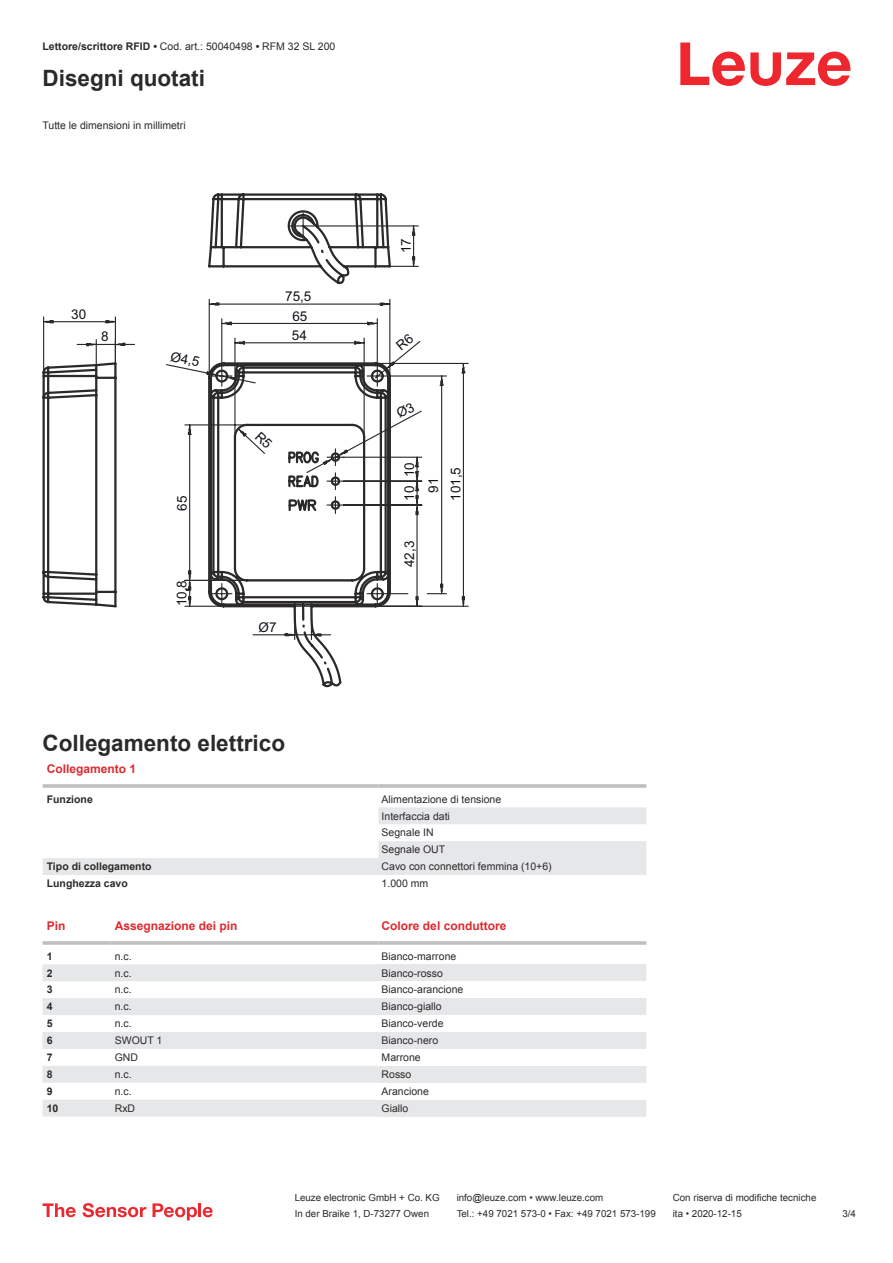
<style>
.page{position:relative;width:893px;height:1263px;background:#fff}
.page>*{position:absolute;margin:0;border:0;box-sizing:border-box;transform-origin:0 0}
.t1{font:700 22.5px "Arial";color:#2b292a}
.t2{font:13.5px/19.2px "Arial";color:#0f1319;text-align:center}
.t3{font:700 12px "Arial";color:#db2a30}
.t4{font:10.5px/17px "Arial";color:#2b292a}
.t5{font:700 10.5px "Arial";color:#2b292a}
.t6{font:9.75px "Arial";color:#2b292a}
.s1{font-weight:700}
</style>
<div class="page">
<svg style="left:680px;top:43px;width:170px;height:43px"></svg>
<hr style="left:43px;top:784px;width:335px;height:4px;background:#bdbfc1">
<hr style="left:378px;top:784px;width:268px;height:4px;background:#c9cbcc">
<svg style="left:43px;top:807px;width:603px;height:68px"></svg>
<div style="left:378px;top:858px;width:268px;height:17px;background:#e6e7e9"></div>
<svg style="left:43px;top:964px;width:335px;height:152px;fill:#e6e7e9"></svg>
<hr style="left:43px;top:941px;width:68px;height:4px;background:#c8cacb">
<hr style="left:111px;top:941px;width:267px;height:4px;background:#bdbfc1">
<hr style="left:378px;top:941px;width:268px;height:4px;background:#c8cacb">
<div style="left:378px;top:964px;width:268px;height:17px;background:#e6e7e9"></div>
<div style="left:378px;top:998px;width:268px;height:17px;background:#e6e7e9"></div>
<div style="left:378px;top:1032px;width:268px;height:17px;background:#e6e7e9"></div>
<div style="left:378px;top:1066px;width:268px;height:17px;background:#e6e7e9"></div>
<div style="left:378px;top:1099px;width:268px;height:17px;background:#e6e7e9"></div>
<svg style="left:43px;top:1203px;width:33px;height:14px"></svg>
<svg style="left:83px;top:1203px;width:63px;height:14px"></svg>
<svg style="left:153px;top:1203px;width:44px;height:17px"></svg>
<hr style="left:198px;top:1203px;width:3px;height:14px;background:#ed272d">
<svg style="left:203px;top:1207px;width:10px;height:10px"></svg>
<svg style="left:43px;top:193px;width:345px;height:494px"></svg>
<svg style="left:165px;top:212px;width:304px;height:429px"></svg>
<svg style="left:396px;top:333px;width:18px;height:17px"></svg>
<svg style="left:43px;top:316px;width:290px;height:150px"></svg>
<svg style="left:396px;top:402px;width:19px;height:17px"></svg>
<p class="t4" style="left:43px;top:39px;width:294px"><span class="s1">Lettore/scrittore RFID •</span> Cod. art.: 50040498 <span class="s1">•</span> RFM 32 SL 200</p>
<h1 class="t1" style="left:43px;top:70px;width:164px">Disegni quotati</h1>
<p class="t4" style="left:43px;top:117px;width:145px">Tutte le dimensioni in millimetri</p>
<p class="t2" style="left:71px;top:306px;width:17px">30</p>
<p class="t2" style="left:101px;top:328px;width:9px">8</p>
<p class="t2" style="left:173px;top:347px;width:31px;rotate:12deg">Ø4,5</p>
<p class="t2" style="left:173px;top:511px;width:17px;rotate:-90deg">65</p>
<p class="t2" style="left:173px;top:606px;width:28px;rotate:-90deg">10,8</p>
<p class="t2" style="left:285px;top:288px;width:28px">75,5<br>65<br>54</p>
<p class="t2" style="left:259px;top:618px;width:20px">Ø7</p>
<p class="t2" style="left:397px;top:253px;width:17px;rotate:-90deg">17</p>
<p class="t2" style="left:401px;top:501px;width:40px;rotate:-90deg">10 10</p>
<p class="t2" style="left:447px;top:501px;width:35px;rotate:-90deg">101,5</p>
<p class="t2" style="left:424px;top:493px;width:17px;rotate:-90deg">91</p>
<p class="t2" style="left:401px;top:567px;width:28px;rotate:-90deg">42,3</p>
<h1 class="t1" style="left:43px;top:735px;width:244px">Collegamento elettrico</h1>
<p class="t3" style="left:47px;top:765px;width:91px">Collegamento 1</p>
<p class="t5" style="left:47px;top:795px;width:48px">Funzione</p>
<p class="t4" style="left:382px;top:791px;width:121px">Alimentazione di tensione<br>Interfaccia dati<br>Segnale IN<br>Segnale OUT</p>
<p class="t5" style="left:47px;top:863px;width:106px">Tipo di collegamento</p>
<p class="t4" style="left:382px;top:859px;width:172px">Cavo con connettori femmina (10+6)</p>
<p class="t5" style="left:47px;top:879px;width:83px">Lunghezza cavo</p>
<p class="t4" style="left:382px;top:876px;width:48px">1.000 mm</p>
<p class="t3" style="left:47px;top:921px;width:20px">Pin</p>
<p class="t3" style="left:115px;top:921px;width:124px">Assegnazione dei pin</p>
<p class="t3" style="left:382px;top:921px;width:126px">Colore del conduttore</p>
<p class="t5" style="left:47px;top:952px;width:7px">1</p>
<p class="t4" style="left:115px;top:948px;width:18px">n.c.</p>
<p class="t4" style="left:382px;top:948px;width:76px">Bianco-marrone</p>
<p class="t5" style="left:47px;top:969px;width:7px">2</p>
<p class="t4" style="left:115px;top:965px;width:18px">n.c.</p>
<p class="t4" style="left:382px;top:965px;width:63px">Bianco-rosso</p>
<p class="t5" style="left:47px;top:986px;width:7px">3</p>
<p class="t4" style="left:115px;top:982px;width:18px">n.c.</p>
<p class="t4" style="left:382px;top:982px;width:83px">Bianco-arancione</p>
<p class="t5" style="left:47px;top:1003px;width:7px">4</p>
<p class="t4" style="left:115px;top:999px;width:18px">n.c.</p>
<p class="t4" style="left:382px;top:999px;width:62px">Bianco-giallo</p>
<p class="t5" style="left:47px;top:1020px;width:7px">5</p>
<p class="t4" style="left:115px;top:1016px;width:18px">n.c.</p>
<p class="t4" style="left:382px;top:1016px;width:63px">Bianco-verde</p>
<p class="t5" style="left:47px;top:1036px;width:7px">6</p>
<p class="t4" style="left:115px;top:1033px;width:49px">SWOUT 1</p>
<p class="t4" style="left:382px;top:1033px;width:58px">Bianco-nero</p>
<p class="t5" style="left:47px;top:1053px;width:7px">7</p>
<p class="t4" style="left:115px;top:1050px;width:25px">GND</p>
<p class="t4" style="left:382px;top:1050px;width:41px">Marrone</p>
<p class="t5" style="left:47px;top:1070px;width:7px">8</p>
<p class="t4" style="left:115px;top:1067px;width:18px">n.c.</p>
<p class="t4" style="left:382px;top:1067px;width:31px">Rosso</p>
<p class="t5" style="left:47px;top:1087px;width:7px">9</p>
<p class="t4" style="left:115px;top:1084px;width:18px">n.c.</p>
<p class="t4" style="left:382px;top:1084px;width:49px">Arancione</p>
<p class="t5" style="left:47px;top:1104px;width:13px">10</p>
<p class="t4" style="left:115px;top:1100px;width:22px">RxD</p>
<p class="t4" style="left:382px;top:1100px;width:28px">Giallo</p>
<p class="t6" style="left:295px;top:1194px;width:146px">Leuze electronic GmbH + Co. KG</p>
<p class="t6" style="left:457px;top:1194px;width:148px">info@leuze.com • www.leuze.com</p>
<p class="t6" style="left:673px;top:1194px;width:145px">Con riserva di modifiche tecniche</p>
<p class="t6" style="left:295px;top:1210px;width:136px">In der Braike 1, D-73277 Owen</p>
<p class="t6" style="left:457px;top:1210px;width:201px">Tel.: +49 7021 573-0 • Fax: +49 7021 573-199</p>
<p class="t6" style="left:673px;top:1210px;width:70px">ita • 2020-12-15</p>
<p class="t6" style="left:842px;top:1210px;width:15px">3 /4</p>
</div>
